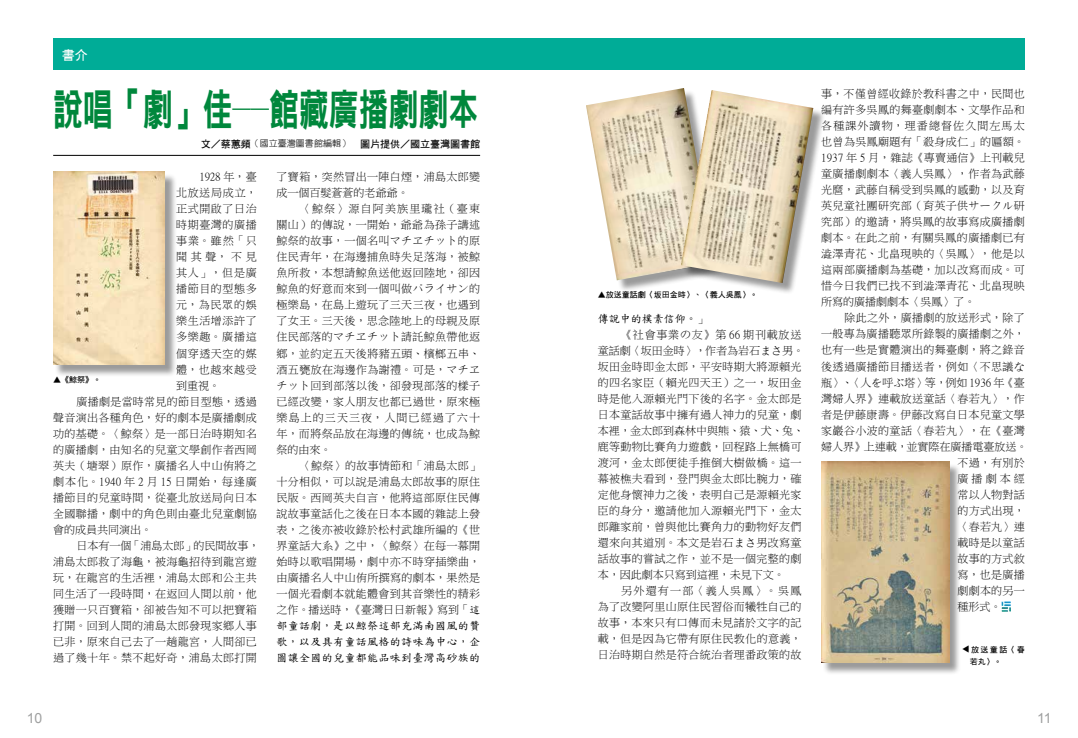
<style>
.page{position:relative;width:1078px;height:738px;background:#fff}
.page>*{position:absolute;margin:0;border:0;box-sizing:border-box;transform-origin:0 0}
.t1{font:43px "DFN Hei W9 WINP BF";color:#00873c;scale:.69 1}
.t2{font:14px "Arial";color:#9fa0a0}
.t3{font:13px "DF Hei W7 WIN BF";color:#fff}
.t4{font:11px/16px "Ming Li U";letter-spacing:.03em;color:#000;text-align:justify}
.t5{font:11px "Ming Li U";color:#000}
.t6{font:11px/16px "DF Kai Shu SB Estd BF";letter-spacing:.03em;color:#000}
.t7{font:11px "Ming Li U";letter-spacing:.05em;color:#000}
.t8{font:11px "Ming Li U";letter-spacing:.09em;color:#000}
.t9{font:10px "DF Hei W7 WIN BF";color:#000}
.t10{font:8px/12px "DF Hei W7 WIN BF";color:#000}
.s1{font-family:"DF Yuan W3 WIN BF";font-size:9px}
.s2{font-family:"DF Kai Shu SB Estd BF"}
.s3{font-family:"Microsoft Jheng Hei";font-weight:700}
.s4{font-family:"Ming Li U"}
</style>
<div class="page">
<div style="left:53px;top:39px;width:971px;height:31px;background:#00ac97"></div>
<hr style="left:53px;top:155px;width:427px;height:1px;background:#000">
<svg style="left:1001px;top:601px;width:9px;height:10px"></svg>
<div style="left:55px;top:173px;width:122px;height:204px;background:#000;opacity:.4"></div>
<img style="left:53px;top:171px;width:112px;height:193px">
<div style="left:822px;top:462px;width:139px;height:212px;background:#000;opacity:.4"></div>
<img style="left:821px;top:461px;width:127px;height:201px">
<div style="left:587px;top:90px;width:139px;height:202px;background:#000;opacity:.4"></div>
<img style="left:586px;top:88px;width:99px;height:192px">
<div style="left:682px;top:92px;width:143px;height:203px;background:#000;opacity:.4"></div>
<img style="left:680px;top:90px;width:133px;height:193px">
<p class="t3" style="left:62px;top:48px;width:28px">書介</p>
<h1 class="t1" style="left:53px;top:88px;width:617px">說唱「劇」佳──館藏廣播劇劇本</h1>
<p class="t9" style="left:201px;top:138px;width:280px">文／蔡蕙頻<span class="s1">（國立臺灣圖書館編輯）</span> 圖片提供／國立臺灣圖書館</p>
<p class="t4" style="left:199px;top:169px;width:59px">1928 年，臺</p>
<p class="t4" style="left:176px;top:185px;width:82px">北放送局成立，</p>
<p class="t7" style="left:176px;top:203px;width:82px">正式開啟了日治</p>
<p class="t7" style="left:176px;top:219px;width:82px">時期臺灣的廣播</p>
<p class="t4" style="left:176px;top:233px;width:82px">事業。雖然「只</p>
<p class="t4" style="left:176px;top:249px;width:82px">聞其聲，不見</p>
<p class="t4" style="left:176px;top:265px;width:82px">其人」，但是廣</p>
<p class="t7" style="left:176px;top:283px;width:82px">播節目的型態多</p>
<p class="t4" style="left:176px;top:297px;width:82px">元，為民眾的娛</p>
<p class="t7" style="left:176px;top:315px;width:82px">樂生活增添許了</p>
<p class="t4" style="left:176px;top:329px;width:82px">多樂趣。廣播這</p>
<p class="t7" style="left:176px;top:347px;width:82px">個穿透天空的媒</p>
<p class="t4" style="left:176px;top:361px;width:82px">體，也越來越受</p>
<p class="t4" style="left:176px;top:377px;width:45px">到重視。</p>
<p class="t4" style="left:76px;top:393px;width:182px">廣播劇是當時常見的節目型態，透過</p>
<p class="t4" style="left:53px;top:409px;width:205px">聲音演出各種角色，好的劇本是廣播劇成</p>
<p class="t4" style="left:53px;top:425px;width:205px">功的基礎。〈鯨祭〉是一部日治時期知名</p>
<p class="t4" style="left:53px;top:441px;width:205px">的廣播劇，由知名的兒童文學創作者西岡</p>
<p class="t4" style="left:53px;top:457px;width:205px">英夫（塘翠）原作，廣播名人中山侑將之</p>
<p class="t8" style="left:53px;top:475px;width:205px">劇本化。1940 年 2 月 15 日開始，每逢廣</p>
<p class="t4" style="left:53px;top:489px;width:205px">播節目的兒童時間，從臺北放送局向日本</p>
<p class="t4" style="left:53px;top:505px;width:205px">全國聯播，劇中的角色則由臺北兒童劇協</p>
<p class="t5" style="left:53px;top:523px;width:100px">會的成員共同演出。</p>
<p class="t5" style="left:76px;top:539px;width:184px">日本有一個「浦島太郎」的民間故事，</p>
<p class="t4" style="left:53px;top:553px;width:205px">浦島太郎救了海龜，被海龜招待到龍宮遊</p>
<p class="t4" style="left:53px;top:569px;width:205px">玩，在龍宮的生活裡，浦島太郎和公主共</p>
<p class="t4" style="left:53px;top:585px;width:205px">同生活了一段時間，在返回人間以前，他</p>
<p class="t4" style="left:53px;top:601px;width:205px">獲贈一只百寶箱，卻被告知不可以把寶箱</p>
<p class="t4" style="left:53px;top:617px;width:205px">打開。回到人間的浦島太郎發現家鄉人事</p>
<p class="t4" style="left:53px;top:633px;width:205px">已非，原來自己去了一趟龍宮，人間卻已</p>
<p class="t4" style="left:53px;top:649px;width:205px">過了幾十年。禁不起好奇，浦島太郎打開</p>
<p class="t10" style="left:53px;top:373px;width:49px">▲《鯨祭》。</p>
<p class="t4" style="left:276px;top:169px;width:205px">了寶箱，突然冒出一陣白煙，浦島太郎變成一個百髮蒼蒼的老爺爺。</p>
<p class="t4" style="left:276px;top:201px;width:205px;text-indent:23px">〈鯨祭〉源自阿美族里瓏社（臺東關山）的傳說，一開始，爺爺為孫子講述鯨祭的故事，一個名叫マチヱチット的原住民青年，在海邊捕魚時失足落海，被鯨魚所救，本想請鯨魚送他返回陸地，卻因鯨魚的好意而來到一個叫做パライサン的極樂島，在島上遊玩了三天三夜，也遇到了女王。三天後，思念陸地上的母親及原住民部落的マチヱチット請託鯨魚帶他返鄉，並約定五天後將豬五頭、檳榔五串、酒五甕放在海邊作為謝禮。可是，マチヱチット回到部落以後，卻發現部落的樣子已經改變，家人朋友也都已過世，原來極樂島上的三天三夜，人間已經過了六十年，而將祭品放在海邊的傳統，也成為鯨祭的由來。</p>
<p class="t4" style="left:276px;top:457px;width:205px;text-indent:23px">〈鯨祭〉的故事情節和「浦島太郎」十分相似，可以說是浦島太郎故事的原住民版。西岡英夫自言，他將這部原住民傳說故事童話化之後在日本本國的雜誌上發表，之後亦被收錄於松村武雄所編的《世界童話大系》之中，〈鯨祭〉在每一幕開始時以歌唱開場，劇中亦不時穿插樂曲，由廣播名人中山侑所撰寫的劇本，果然是一個光看劇本就能體會到其音樂性的精彩之作。播送時，《臺灣日日新報》寫到「<span class="s2">這</span></p>
<p class="t6" style="left:276px;top:617px;width:211px">部童話劇，是以鯨祭這部充滿南國風的贊歌，以及具有童話風格的詩味為中心，企圖讓全國的兒童都能品味到臺灣高砂族的</p>
<p class="t10" style="left:597px;top:288px;width:161px">▲放送童話劇〈<span class="s3">坂</span>田金時〉、〈義人吳鳳〉。</p>
<p class="t6" style="left:597px;top:310px;width:111px">傳說中的樸素信仰。<span class="s4">」</span></p>
<p class="t4" style="left:597px;top:326px;width:208px;text-align:left;text-indent:23px">《社會事業の友》第 66 期刊載放送童話劇〈坂田金時〉，作者為岩石まさ男。坂田金時即金太郎，平安時期大將源賴光的四名家臣（賴光四天王）之一，坂田金時是他入源賴光門下後的名字。金太郎是日本童話故事中擁有過人神力的兒童，劇本裡，金太郎到森林中與熊、猿、犬、兔、鹿等動物比賽角力遊戲，回程路上無橋可渡河，金太郎便徒手推倒大樹做橋。這一幕被樵夫看到，登門與金太郎比腕力，確定他身懷神力之後，表明自己是源賴光家臣的身分，邀請他加入源賴光門下，金太郎離家前，曾與他比賽角力的動物好友們還來向其道別。本文是岩石まさ男改寫童話故事的嘗試之作，並不是一個完整的劇本，因此劇本只寫到這裡，未見下文。</p>
<p class="t4" style="left:597px;top:582px;width:205px;text-indent:23px">另外還有一部〈義人吳鳳〉。吳鳳為了改變阿里山原住民習俗而犧牲自己的故事，本來只有口傳而未見諸於文字的記載，但是因為它帶有原住民教化的意義，日治時期自然是符合統治者理番政策的故</p>
<p class="t4" style="left:821px;top:86px;width:205px">事，不僅曾經收錄於教科書之中，民間也編有許多吳鳳的舞臺劇劇本、文學作品和各種課外讀物，理番總督佐久間左馬太也曾為吳鳳廟題有「殺身成仁」的匾額。1937 年 5 月，雜誌《專賣通信》上刊載兒童廣播劇劇本〈義人吳鳳〉，作者為武藤光麿，武藤自稱受到吳鳳的感動，以及育英兒童社團研究部（育英子供サークル研究部）的邀請，將吳鳳的故事寫成廣播劇劇本。在此之前，有關吳鳳的廣播劇已有澁澤青花、北畠現映的〈吳鳳〉，他是以這兩部廣播劇為基礎，加以改寫而成。可惜今日我們已找不到澁澤青花、北畠現映所寫的廣播劇劇本〈吳鳳〉了。</p>
<p class="t4" style="left:844px;top:310px;width:182px">除此之外，廣播劇的放送形式，除了</p>
<p class="t4" style="left:821px;top:326px;width:205px">一般專為廣播聽眾所錄製的廣播劇之外，</p>
<p class="t4" style="left:821px;top:342px;width:205px">也有一些是實體演出的舞臺劇，將之錄音</p>
<p class="t4" style="left:821px;top:358px;width:205px">後透過廣播節目播送者，例如〈不思議な</p>
<p class="t5" style="left:821px;top:376px;width:205px">瓶〉、〈人を呼ぶ塔〉等，例如 1936 年《臺</p>
<p class="t4" style="left:821px;top:390px;width:205px">灣婦人界》連載放送童話〈春若丸〉，作</p>
<p class="t4" style="left:821px;top:406px;width:205px">者是伊藤康壽。伊藤改寫自日本兒童文學</p>
<p class="t4" style="left:821px;top:422px;width:205px">家巖谷小波的童話〈春若丸〉，在《臺灣</p>
<p class="t5" style="left:821px;top:440px;width:208px">婦人界》上連載，並實際在廣播電臺放送。</p>
<p class="t4" style="left:957px;top:454px;width:69px">不過，有別於</p>
<p class="t4" style="left:957px;top:470px;width:69px">廣播劇本經</p>
<p class="t4" style="left:957px;top:486px;width:69px">常以人物對話</p>
<p class="t4" style="left:957px;top:502px;width:69px">的方式出現，</p>
<p class="t4" style="left:957px;top:518px;width:69px">〈春若丸〉連</p>
<p class="t4" style="left:957px;top:534px;width:69px">載時是以童話</p>
<p class="t4" style="left:957px;top:550px;width:69px">故事的方式敘</p>
<p class="t4" style="left:957px;top:566px;width:69px">寫，也是廣播</p>
<p class="t4" style="left:957px;top:582px;width:69px">劇劇本的另一</p>
<p class="t4" style="left:957px;top:598px;width:45px">種形式。</p>
<p class="t10" style="left:959px;top:652px;width:9px;rotate:-90deg">▲</p>
<p class="t10" style="left:969px;top:642px;width:57px">放送童話〈春若丸〉。</p>
<p class="t2" style="left:27px;top:708px;width:17px">10</p>
<p class="t2" style="left:1036px;top:708px;width:16px">11</p>
</div>
